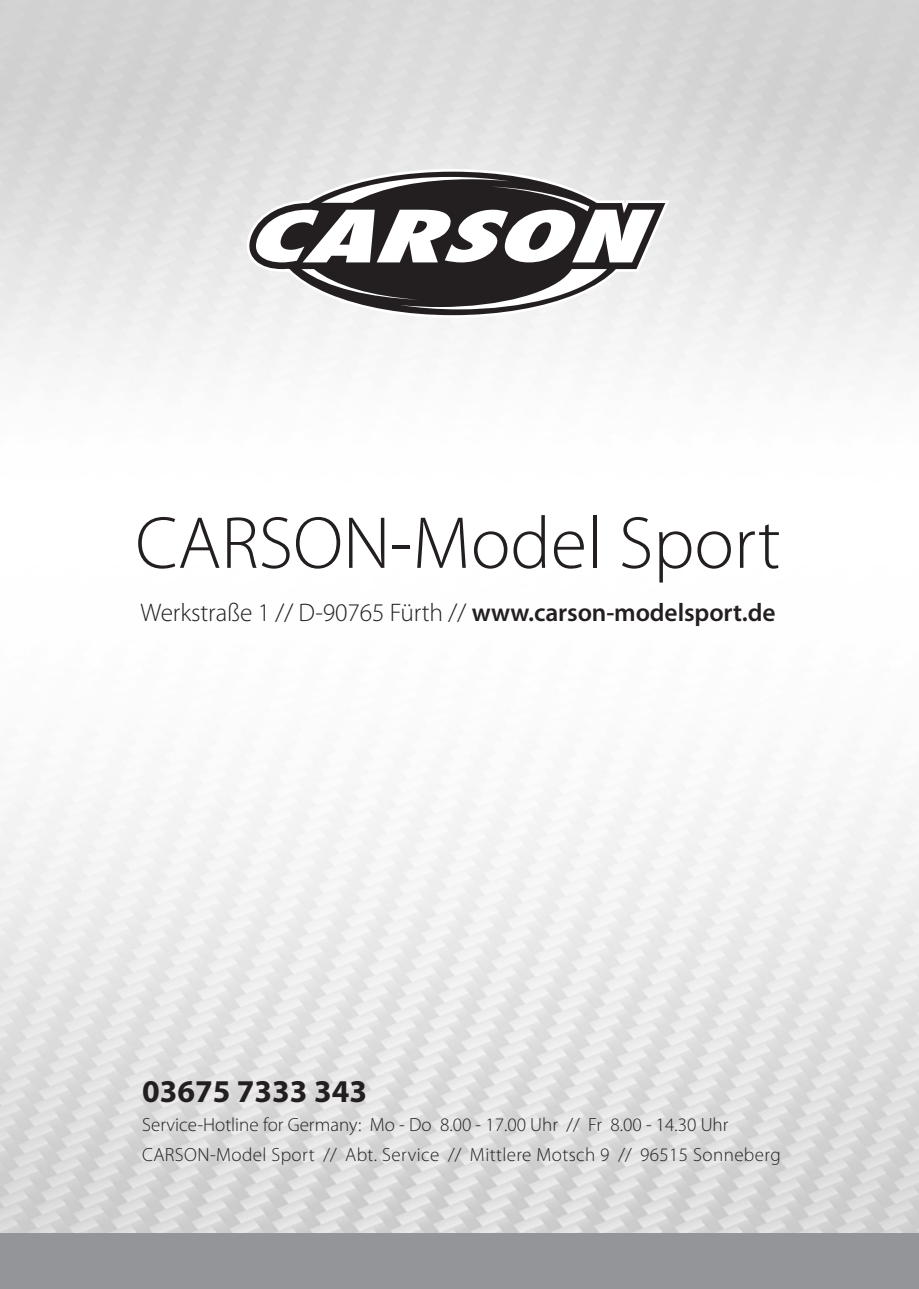
<style>
.page{position:relative;width:919px;height:1289px;background:#fff}
.page>*{position:absolute;margin:0;border:0;box-sizing:border-box;transform-origin:0 0}
.BU_Artnr_Beschreibun{font:300 74.25px "Myriad Pro";color:#231f20}
.BU_Artnr_Beschreibun-2{font:700 31.8px "Myriad Pro";color:#231f20}
.BU_Artnr_Beschreibun-3{font:300 25.5px "Myriad Pro";letter-spacing:-.005em;color:#231f20}
.BU_Artnr_Beschreibun-4{font:300 19.05px "Myriad Pro";letter-spacing:.02em;color:#231f20}
.BU_Artnr_Beschreibun-5{font:300 19.05px "Myriad Pro";color:#231f20}
.s1{font-weight:600}
</style>
<div class="page">
<img style="left:0;top:0;width:918px;height:1233px">
<svg style="left:247px;top:169px;width:422px;height:149px;fill:#efefef"></svg>
<svg style="left:247px;top:172px;width:418px;height:143px;fill:#eaeaea"></svg>
<svg style="left:254px;top:177px;width:401px;height:132px"></svg>
<div style="left:0;top:1233px;width:918px;height:55px;background:#939598"></div>
<p class="BU_Artnr_Beschreibun" style="left:135px;top:498px;width:647px">CARSON-Model Sport</p>
<p class="BU_Artnr_Beschreibun-3" style="left:141px;top:597px;width:636px">Werkstraße 1 // D-90765 Fürth // <span class="s1">www.carson-modelsport.de</span></p>
<p class="BU_Artnr_Beschreibun-2" style="left:142px;top:1072px;width:226px">03675 7333 343</p>
<p class="BU_Artnr_Beschreibun-5" style="left:142px;top:1113px;width:588px">Service-Hotline for Germany: Mo - Do 8.00 - 17.00 Uhr // Fr 8.00 - 14.30 Uhr</p>
<p class="BU_Artnr_Beschreibun-4" style="left:142px;top:1143px;width:640px">CARSON-Model Sport // Abt. Service // Mittlere Motsch 9 // 96515 Sonneberg</p>
</div>
